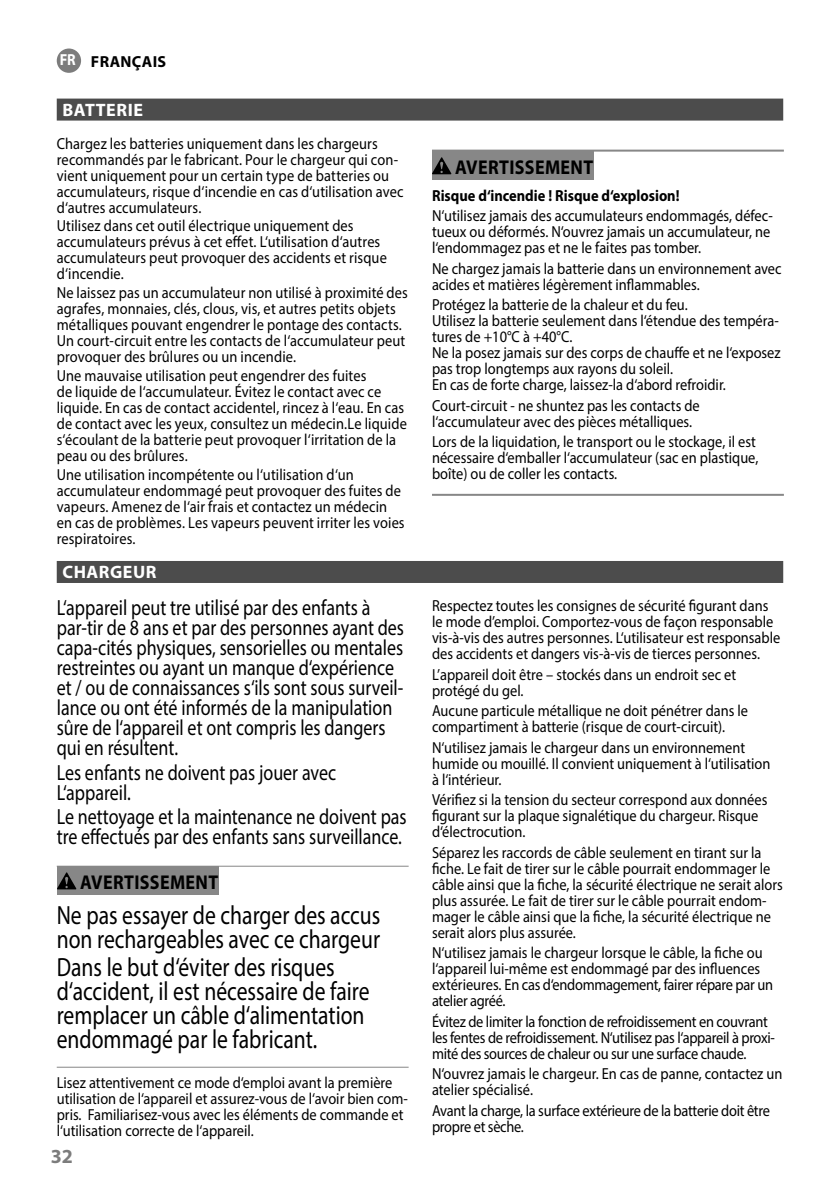
<style>
.page{position:relative;width:840px;height:1191px;background:#fff}
.page>*{position:absolute;margin:0;border:0;box-sizing:border-box;transform-origin:0 0}
.t1{font:26.4px/24px "Myriad Pro";color:#000;scale:.82 1}
.t2{font:22px/20px "Myriad Pro";color:#000;scale:.82 1}
.t3{font:700 20px "Myriad Pro";letter-spacing:.02em;color:#000;scale:.9 1}
.t4{font:700 20px "Myriad Pro";color:#7c7c7c}
.t5{font:700 18px "Myriad Pro";letter-spacing:.025em;color:#fff}
.t6{font:16px/16px "Myriad Pro";color:#000;scale:.9 1}
.t7{font:16px/16px "Myriad Pro";letter-spacing:-.02em;color:#000;scale:.9 1}
.t8{font:700 16px "Myriad Pro";color:#000;scale:.9 1}
.t9{font:700 16px "Myriad Pro";letter-spacing:.02em;color:#000}
.s1{color:#fff}
</style>
<div class="page">
<div style="left:57px;top:49px;width:24px;height:24px;background:#7c7c7c;border-radius:50%"></div>
<div style="left:57px;top:99px;width:725px;height:22px;background:#4c4c4c"></div>
<hr style="left:432px;top:494px;width:351px;height:2px;background:#878787">
<hr style="left:432px;top:150px;width:351px;height:2px;background:#878787">
<div style="left:432px;top:152px;width:161px;height:28px;background:#878787"></div>
<svg style="left:432px;top:157px;width:19px;height:17px"></svg>
<div style="left:57px;top:561px;width:725px;height:22px;background:#4c4c4c"></div>
<hr style="left:57px;top:865px;width:351px;height:1px;background:#878787">
<hr style="left:57px;top:1066px;width:351px;height:1px;background:#878787">
<div style="left:57px;top:866px;width:161px;height:29px;background:#878787"></div>
<svg style="left:57px;top:872px;width:19px;height:17px"></svg>
<p class="t9" style="left:60px;top:51px;width:108px"><span class="s1">FR</span> FRANÇAIS</p>
<p class="t5" style="left:63px;top:98px;width:82px">BATTERIE</p>
<p class="t6" style="left:57px;top:135px;width:386px">Chargez les batteries uniquement dans les chargeurs recommandés par le fabricant. Pour le chargeur qui con&shy;vient uniquement pour un certain type de batteries ou accumulateurs, risque d‘incendie en cas d‘utilisation avec d‘autres accumulateurs.</p>
<p class="t6" style="left:57px;top:218px;width:368px">Utilisez dans cet outil électrique uniquement des accumulateurs prévus à cet effet. L‘utilisation d‘autres accumulateurs peut provoquer des accidents et risque d‘incendie.</p>
<p class="t6" style="left:57px;top:285px;width:391px">Ne laissez pas un accumulateur non utilisé à proximité des agrafes, monnaies, clés, clous, vis, et autres petits objets métalliques pouvant engendrer le pontage des contacts.<br>Un court-circuit entre les contacts de l‘accumulateur peut provoquer des brûlures ou un incendie.</p>
<p class="t6" style="left:57px;top:367px;width:390px">Une mauvaise utilisation peut engendrer des fuites<br>de liquide de l‘accumulateur. Évitez le contact avec ce liquide. En cas de contact accidentel, rincez à l‘eau. En cas de contact avec les yeux, consultez un médecin.Le liquide s‘écoulant de la batterie peut provoquer l‘irritation de la peau ou des brûlures.</p>
<p class="t6" style="left:57px;top:466px;width:388px">Une utilisation incompétente ou l‘utilisation d‘un accumulateur endommagé peut provoquer des fuites de vapeurs. Amenez de l‘air frais et contactez un médecin en cas de problèmes. Les vapeurs peuvent irriter les voies respiratoires.</p>
<p class="t5" style="left:63px;top:560px;width:95px">CHARGEUR</p>
<p class="t2" style="left:57px;top:597px;width:425px">L‘appareil peut tre utilisé par des enfants à par-tir de 8 ans et par des personnes ayant des capa-cités physiques, sensorielles ou mentales restreintes ou ayant un manque d‘expérience et / ou de connaissances s‘ils sont sous surveil&shy;lance ou ont été informés de la manipulation sûre de l‘appareil et ont compris les dangers qui en résultent.</p>
<h2 class="t2" style="left:57px;top:762px;width:342px">Les enfants ne doivent pas jouer avec<br>L‘appareil.</h2>
<h2 class="t2" style="left:57px;top:806px;width:428px">Le nettoyage et la maintenance ne doivent pas tre effectués par des enfants sans surveillance.</h2>
<p class="t3" style="left:80px;top:869px;width:155px">AVERTISSEMENT</p>
<h1 class="t1" style="left:57px;top:902px;width:396px">Ne pas essayer de charger des accus non rechargeables avec ce chargeur</h1>
<h1 class="t1" style="left:57px;top:955px;width:383px">Dans le but d‘éviter des risques d‘accident, il est nécessaire de faire remplacer un câble d‘alimentation endommagé par le fabricant.</h1>
<p class="t6" style="left:57px;top:1074px;width:391px">Lisez attentivement ce mode d‘emploi avant la première utilisation de l‘appareil et assurez-vous de l‘avoir bien com&shy;pris. Familiarisez-vous avec les éléments de commande et l‘utilisation correcte de l‘appareil.</p>
<p class="t4" style="left:51px;top:1142px;width:24px">32</p>
<p class="t3" style="left:455px;top:154px;width:155px">AVERTISSEMENT</p>
<p class="t8" style="left:432px;top:185px;width:276px">Risque d‘incendie ! Risque d‘explosion!</p>
<p class="t6" style="left:432px;top:207px;width:380px">N‘utilisez jamais des accumulateurs endommagés, défec&shy;tueux ou déformés. N‘ouvrez jamais un accumulateur, ne l‘endommagez pas et ne le faites pas tomber.</p>
<p class="t6" style="left:432px;top:260px;width:390px">Ne chargez jamais la batterie dans un environnement avec acides et matières légèrement inflammables.</p>
<p class="t6" style="left:432px;top:296px;width:388px">Protégez la batterie de la chaleur et du feu.<br>Utilisez la batterie seulement dans l‘étendue des tempéra&shy;tures de +10°C à +40°C.<br>Ne la posez jamais sur des corps de chauffe et ne l‘exposez pas trop longtemps aux rayons du soleil.<br>En cas de forte charge, laissez-la d‘abord refroidir.</p>
<p class="t6" style="left:432px;top:397px;width:299px">Court-circuit - ne shuntez pas les contacts de l‘accumulateur avec des pièces métalliques.</p>
<p class="t6" style="left:432px;top:433px;width:364px">Lors de la liquidation, le transport ou le stockage, il est nécessaire d‘emballer l‘accumulateur (sac en plastique, boîte) ou de coller les contacts.</p>
<p class="t6" style="left:432px;top:597px;width:388px">Respectez toutes les consignes de sécurité figurant dans le mode d’emploi. Comportez-vous de façon responsable vis-à-vis des autres personnes. L‘utilisateur est responsable des accidents et dangers vis-à-vis de tierces personnes.</p>
<p class="t6" style="left:432px;top:666px;width:339px">L’appareil doit être – stockés dans un endroit sec et protégé du gel.</p>
<p class="t6" style="left:432px;top:702px;width:352px">Aucune particule métallique ne doit pénétrer dans le compartiment à batterie (risque de court-circuit).</p>
<p class="t6" style="left:432px;top:739px;width:377px">N‘utilisez jamais le chargeur dans un environnement humide ou mouillé. Il convient uniquement à l‘utilisation à l‘intérieur.</p>
<p class="t6" style="left:432px;top:791px;width:374px">Vérifiez si la tension du secteur correspond aux données figurant sur la plaque signalétique du chargeur. Risque d‘électrocution.</p>
<p class="t6" style="left:432px;top:844px;width:391px">Séparez les raccords de câble seulement en tirant sur la fiche. Le fait de tirer sur le câble pourrait endommager le câble ainsi que la fiche, la sécurité électrique ne serait alors plus assurée. Le fait de tirer sur le câble pourrait endom&shy;mager le câble ainsi que la fiche, la sécurité électrique ne serait alors plus assurée.</p>
<p class="t6" style="left:432px;top:944px;width:380px">N‘utilisez jamais le chargeur lorsque le câble, la fiche ou l‘appareil lui-même est endommagé par des influences extérieures. En cas d‘endommagement, fairer répare par un atelier agréé.</p>
<p class="t7" style="left:432px;top:1013px;width:382px">Évitez de limiter la fonction de refroidissement en couvrant les fentes de refroidissement. N‘utilisez pas l‘appareil à proxi&shy;mité des sources de chaleur ou sur une surface chaude.</p>
<p class="t6" style="left:432px;top:1065px;width:390px">N‘ouvrez jamais le chargeur. En cas de panne, contactez un atelier spécialisé.</p>
<p class="t7" style="left:432px;top:1102px;width:377px">Avant la charge, la surface extérieure de la batterie doit être propre et sèche.</p>
</div>
